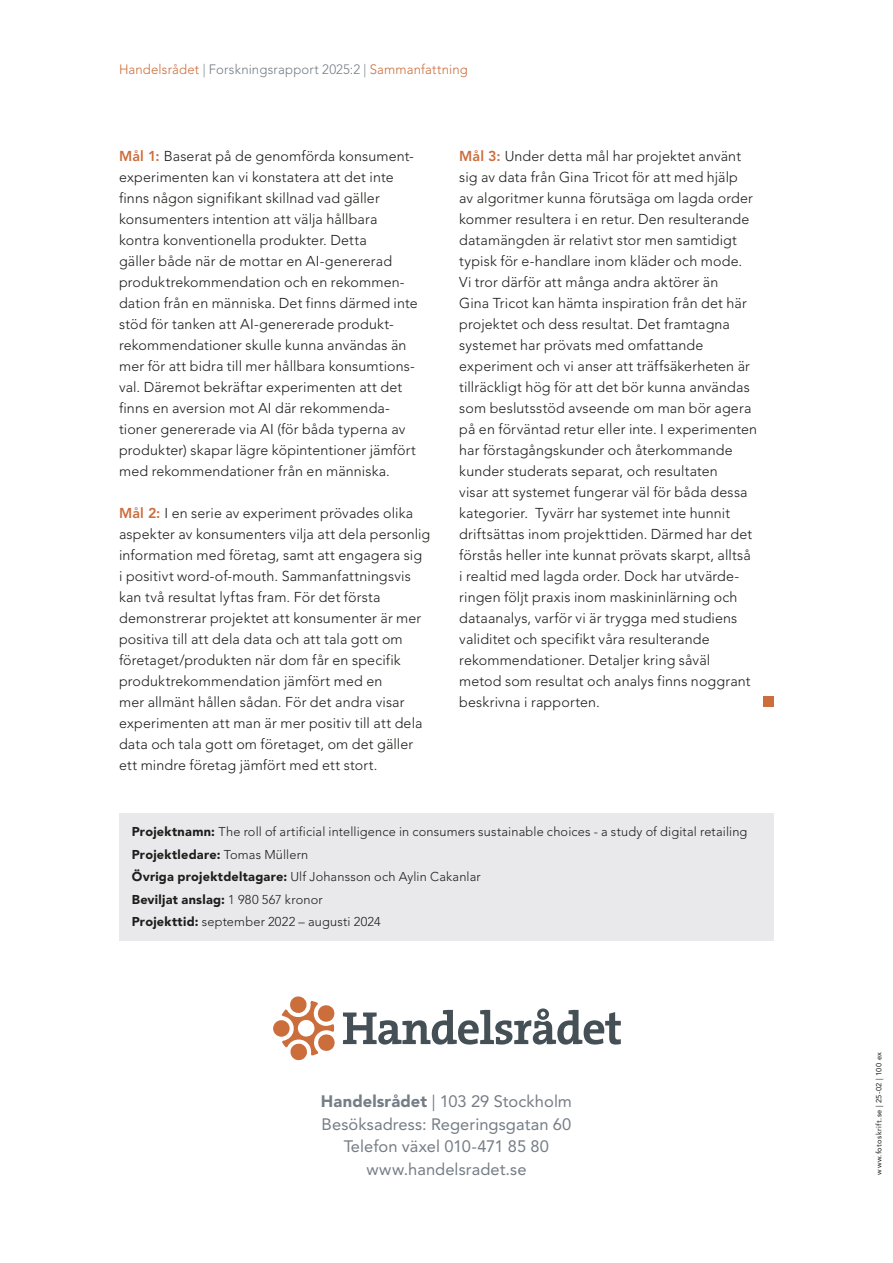
<style>
.page{position:relative;width:893px;height:1263px;background:#fff}
.page>*{position:absolute;margin:0;border:0;box-sizing:border-box;transform-origin:0 0}
.t1{font:16.5px/22.5px "Avenir LT Std";letter-spacing:.005em;color:#757d85;text-align:center}
.t2{font:300 14.25px/21px "Avenir LT Std";letter-spacing:.01em;color:#1d1d1b}
.t3{font:300 13.5px "Avenir LT Std";letter-spacing:.01em;color:#cc6d3c}
.t4{font:300 12.75px/22.5px "Avenir LT Std";letter-spacing:.015em;color:#1d1d1b}
.t5{font:7.5px "Avenir LT Std";letter-spacing:.05em;color:#1d1d1b}
.s1{color:#757d85}
.s2{font-weight:800;color:#cc6d3c}
.s3{font-weight:900}
</style>
<div class="page">
<div style="left:763px;top:697px;width:11px;height:10px;background:#cc6d3c"></div>
<div style="left:273px;top:1020px;width:17px;height:17px;background:#cc6d3c;border-radius:50%"></div>
<svg style="left:282px;top:996px;width:53px;height:65px"></svg>
<svg style="left:343px;top:1008px;width:278px;height:36px"></svg>
<div style="left:119px;top:813px;width:655px;height:127px;background:#e9e9ec"></div>
<p class="t3" style="left:119px;top:61px;width:350px">Handelsrådet <span class="s1">| Forskningsrapport 2025:2 |</span> Sammanfattning</p>
<p class="t2" style="left:119px;top:146px;width:300px"><span class="s2">Mål 1:</span> Baserat på de genomförda konsument&shy;experimenten kan vi konstatera att det inte finns någon signifikant skillnad vad gäller konsumenters intention att välja hållbara kontra konventionella produkter. Detta<br>gäller både när de mottar en AI-genererad produktrekommendation och en rekommen&shy;dation från en människa. Det finns därmed inte stöd för tanken att AI-genererade produkt&shy;rekommendationer skulle kunna användas än mer för att bidra till mer hållbara konsumtions&shy;val. Däremot bekräftar experimenten att det finns en aversion mot AI där rekommenda&shy;tioner genererade via AI (för båda typerna av produkter) skapar lägre köpintentioner jämfört med rekommendationer från en människa.</p>
<p class="t2" style="left:119px;top:503px;width:313px"><span class="s2">Mål 2:</span> I en serie av experiment prövades olika aspekter av konsumenters vilja att dela personlig information med företag, samt att engagera sig<br>i positivt word-of-mouth. Sammanfattningsvis kan två resultat lyftas fram. För det första demonstrerar projektet att konsumenter är mer positiva till att dela data och att tala gott om företaget/produkten när dom får en specifik produktrekommendation jämfört med en<br>mer allmänt hållen sådan. För det andra visar experimenten att man är mer positiv till att dela data och tala gott om företaget, om det gäller ett mindre företag jämfört med ett stort.</p>
<p class="t2" style="left:459px;top:146px;width:299px"><span class="s2">Mål 3:</span> Under detta mål har projektet använt sig av data från Gina Tricot för att med hjälp<br>av algoritmer kunna förutsäga om lagda order kommer resultera i en retur. Den resulterande datamängden är relativt stor men samtidigt typisk för e-handlare inom kläder och mode.<br>Vi tror därför att många andra aktörer än<br>Gina Tricot kan hämta inspiration från det här projektet och dess resultat. Det framtagna systemet har prövats med omfattande experiment och vi anser att träffsäkerheten är tillräckligt hög för att det bör kunna användas som beslutsstöd avseende om man bör agera på en förväntad retur eller inte. I experimenten har förstagångskunder och återkommande kunder studerats separat, och resultaten<br>visar att systemet fungerar väl för båda dessa kategorier. Tyvärr har systemet inte hunnit driftsättas inom projekttiden. Därmed har det förstås heller inte kunnat prövats skarpt, alltså i realtid med lagda order. Dock har utvärde&shy;ringen följt praxis inom maskininlärning och dataanalys, varför vi är trygga med studiens validitet och specifikt våra resulterande rekommendationer. Detaljer kring såväl<br>metod som resultat och analys finns noggrant beskrivna i rapporten.</p>
<p class="t4" style="left:132px;top:821px;width:617px"><span class="s3">Projektnamn:</span> The roll of artificial intelligence in consumers sustainable choices - a study of digital retailing <span class="s3">Projektledare:</span> Tomas Müllern<br><span class="s3">Övriga projektdeltagare:</span> Ulf Johansson och Aylin Cakanlar<br><span class="s3">Beviljat anslag:</span> 1 980 567 kronor<br><span class="s3">Projekttid:</span> september 2022 – augusti 2024</p>
<p class="t1" style="left:321px;top:1090px;width:253px"><span class="s3">Handelsrådet</span> | 103 29 Stockholm<br>Besöksadress: Regeringsgatan 60<br>Telefon växel 010-471 85 80 www.handelsradet.se</p>
<p class="t5" style="left:875px;top:1174px;width:124px;rotate:-90deg">www.fotoskrift.se | 25-02 | 100 ex</p>
</div>
